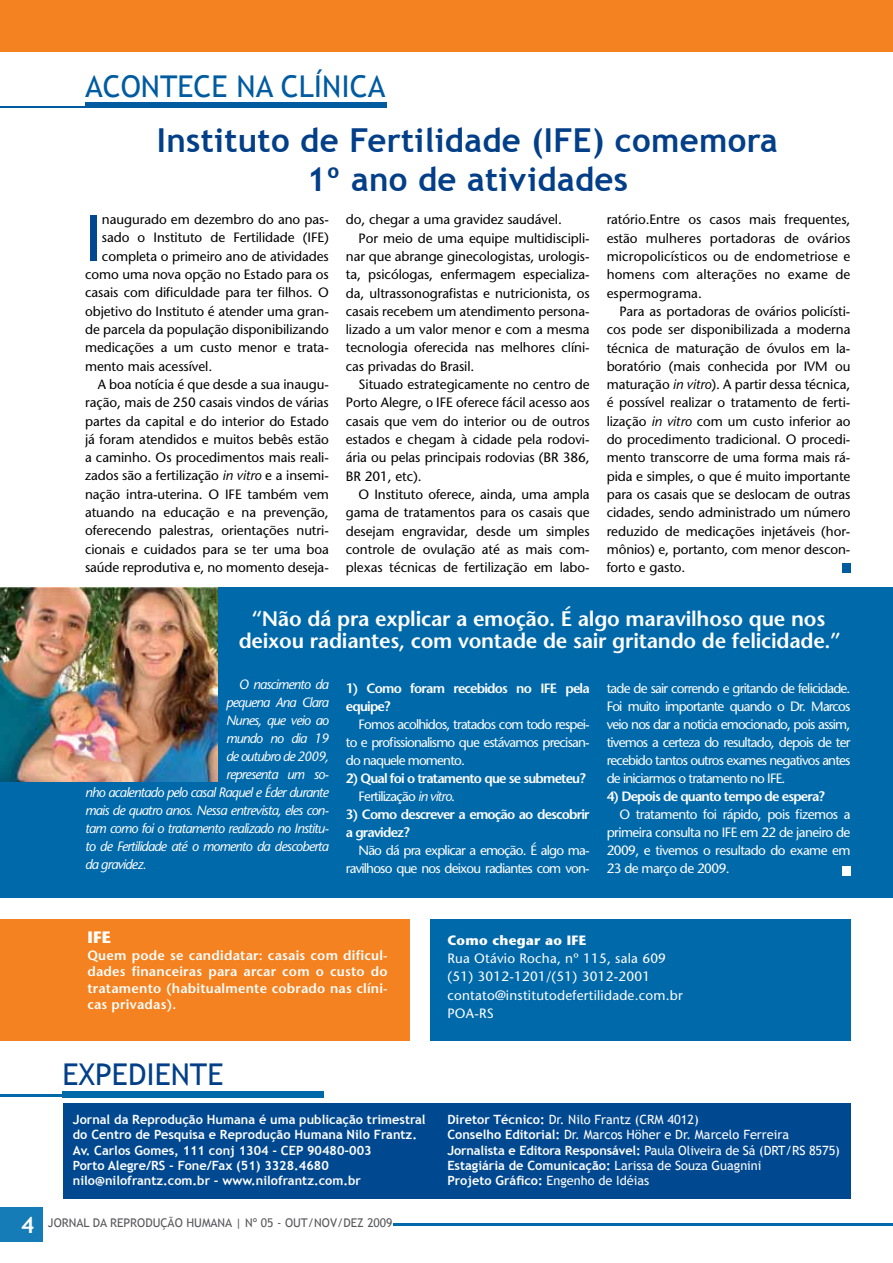
<style>
.page{position:relative;width:893px;height:1263px;background:#fff}
.page>*{position:absolute;margin:0;border:0;box-sizing:border-box;transform-origin:0 0}
.t1{font:65.1px "Stone Sans";color:#004990}
.t2{font:700 33px/39px "Trebuchet MS";letter-spacing:.01em;color:#023f88;text-align:center}
.t3{font:30px "Trebuchet MS";color:#005ba0}
.t4{font:30px "Trebuchet MS";color:#023f88}
.t5{font:600 21px/22.5px "Stone Sans";letter-spacing:-.01em;color:#fff;text-align:center}
.t6{font:700 16.5px "Stone Sans";color:#fff}
.t7{font:13.5px/18.3px "Stone Sans";letter-spacing:-.005em;color:#000;text-align:justify}
.t8{font:13.5px/18px "Stone Sans";letter-spacing:-.06em;color:#fff;text-align:justify}
.t9{font:600 13.5px/16.5px "Stone Sans";letter-spacing:-.06em;color:#fff}
.t10{font:italic 13.5px "Stone Sans";letter-spacing:-.06em;color:#fff}
.t11{font:13.5px/18.3px "Stone Sans";letter-spacing:.02em;color:#fff}
.t12{font:700 13.5px "Stone Sans";letter-spacing:.02em;color:#fff}
.t13{font:12.75px/15.3px "Trebuchet MS";color:#fff}
.t14{font:700 12.75px/15.3px "Trebuchet MS";color:#fff}
.t15{font:12px "Trebuchet MS";color:#58595b}
.s1{font-style:italic}
.s2{font-weight:400}
.s3{font-weight:400;font-style:italic}
.s4{font-weight:700}
.s5{font-weight:700;font-size:22.5px;color:#fff}
</style>
<div class="page">
<div style="left:0;top:1208px;width:43px;height:34px;background:#157cb7"></div>
<hr style="left:393px;top:1223px;width:500px;height:3px;background:#0069aa">
<div style="left:63px;top:1103px;width:787px;height:96px;background:#004990"></div>
<div style="left:0;top:587px;width:893px;height:311px;background:#0069aa"></div>
<div style="left:0;top:919px;width:410px;height:121px;background:#f58220"></div>
<div style="left:430px;top:919px;width:420px;height:121px;background:#0069aa"></div>
<div style="left:62px;top:1091px;width:262px;height:6px;background:#0069aa"></div>
<hr style="left:0;top:1094px;width:306px;height:2px;background:#0069aa">
<div style="left:842px;top:563px;width:8px;height:10px;background:#005ba0"></div>
<div style="left:85px;top:102px;width:302px;height:6px;background:#005ba0"></div>
<hr style="left:0;top:106px;width:342px;height:2px;background:#005ba0">
<div style="left:0;top:0;width:893px;height:51px;background:#f58220"></div>
<img style="left:0;top:587px;width:218px;height:195px">
<div style="left:842px;top:866px;width:8px;height:10px;background:#fff"></div>
<h3 class="t3" style="left:85px;top:69px;width:302px">ACONTECE NA CLÍNICA</h3>
<h2 class="t2" style="left:157px;top:121px;width:622px">Instituto de Fertilidade (IFE) comemora<br>1º ano de atividades</h2>
<h1 class="t1" style="left:85px;top:199px;width:19px">I</h1>
<p class="t7" style="left:102px;top:210px;width:228px">naugurado em dezembro do ano pas-</p>
<p class="t7" style="left:102px;top:229px;width:228px">sado o Instituto de Fertilidade (IFE)</p>
<p class="t7" style="left:102px;top:247px;width:228px">completa o primeiro ano de atividades</p>
<p class="t7" style="left:85px;top:265px;width:245px">como uma nova opção no Estado para os</p>
<p class="t7" style="left:85px;top:284px;width:245px">casais com dificuldade para ter filhos. O</p>
<p class="t7" style="left:85px;top:302px;width:245px">objetivo do Instituto é atender uma gran-</p>
<p class="t7" style="left:85px;top:320px;width:245px">de parcela da população disponibilizando</p>
<p class="t7" style="left:85px;top:338px;width:245px">medicações a um custo menor e trata-</p>
<p class="t7" style="left:85px;top:357px;width:129px">mento mais acessível.</p>
<p class="t7" style="left:98px;top:375px;width:233px">A boa notícia é que desde a sua inaugu-</p>
<p class="t7" style="left:85px;top:393px;width:245px">ração, mais de 250 casais vindos de várias</p>
<p class="t7" style="left:85px;top:412px;width:245px">partes da capital e do interior do Estado</p>
<p class="t7" style="left:85px;top:430px;width:245px">já foram atendidos e muitos bebês estão</p>
<p class="t7" style="left:85px;top:448px;width:245px">a caminho. Os procedimentos mais reali-</p>
<p class="t7" style="left:85px;top:467px;width:245px">zados são a fertilização <span class="s1">in vitro</span> e a insemi-</p>
<p class="t7" style="left:85px;top:485px;width:245px">nação intra-uterina. O IFE também vem</p>
<p class="t7" style="left:85px;top:503px;width:245px">atuando na educação e na prevenção,</p>
<p class="t7" style="left:85px;top:522px;width:245px">oferecendo palestras, orientações nutri-</p>
<p class="t7" style="left:85px;top:540px;width:245px">cionais e cuidados para se ter uma boa</p>
<p class="t7" style="left:85px;top:558px;width:245px">saúde reprodutiva e, no momento deseja-</p>
<p class="t7" style="left:346px;top:210px;width:218px">do, chegar a uma gravidez saudável.</p>
<p class="t7" style="left:359px;top:229px;width:233px">Por meio de uma equipe multidiscipli-</p>
<p class="t7" style="left:346px;top:247px;width:245px">nar que abrange ginecologistas, urologis-</p>
<p class="t7" style="left:346px;top:265px;width:245px">ta, psicólogas, enfermagem especializa-</p>
<p class="t7" style="left:346px;top:284px;width:245px">da, ultrassonografistas e nutricionista, os</p>
<p class="t7" style="left:346px;top:302px;width:245px">casais recebem um atendimento persona-</p>
<p class="t7" style="left:346px;top:320px;width:245px">lizado a um valor menor e com a mesma</p>
<p class="t7" style="left:346px;top:339px;width:245px">tecnologia oferecida nas melhores clíni-</p>
<p class="t7" style="left:346px;top:357px;width:130px">cas privadas do Brasil.</p>
<p class="t7" style="left:359px;top:375px;width:233px">Situado estrategicamente no centro de</p>
<p class="t7" style="left:346px;top:393px;width:245px">Porto Alegre, o IFE oferece fácil acesso aos</p>
<p class="t7" style="left:346px;top:412px;width:245px">casais que vem do interior ou de outros</p>
<p class="t7" style="left:346px;top:430px;width:245px">estados e chegam à cidade pela rodovi-</p>
<p class="t7" style="left:346px;top:448px;width:245px">ária ou pelas principais rodovias (BR 386,</p>
<p class="t7" style="left:346px;top:467px;width:77px">BR 201, etc).</p>
<p class="t7" style="left:359px;top:485px;width:233px">O Instituto oferece, ainda, uma ampla</p>
<p class="t7" style="left:346px;top:503px;width:245px">gama de tratamentos para os casais que</p>
<p class="t7" style="left:346px;top:522px;width:245px">desejam engravidar, desde um simples</p>
<p class="t7" style="left:346px;top:540px;width:245px">controle de ovulação até as mais com-</p>
<p class="t7" style="left:346px;top:558px;width:245px">plexas técnicas de fertilização em labo-</p>
<p class="t7" style="left:607px;top:211px;width:245px">ratório.Entre os casos mais frequentes, estão mulheres portadoras de ovários micropolicísticos ou de endometriose e homens com alterações no exame de espermograma.</p>
<p class="t7" style="left:607px;top:302px;width:245px;text-indent:13px">Para as portadoras de ovários policísti&shy;cos pode ser disponibilizada a moderna técnica de maturação de óvulos em la&shy;boratório (mais conhecida por IVM ou maturação <span class="s1">in vitro</span>). A partir dessa técnica, é possível realizar o tratamento de ferti&shy;lização <span class="s1">in vitro</span> com um custo inferior ao do procedimento tradicional. O procedi&shy;mento transcorre de uma forma mais rá&shy;pida e simples, o que é muito importante para os casais que se deslocam de outras cidades, sendo administrado um número reduzido de medicações injetáveis (hor&shy;mônios) e, portanto, com menor descon&shy;forto e gasto.</p>
<h3 class="t5" style="left:239px;top:607px;width:604px">“Não dá pra explicar a emoção. É algo maravilhoso que nos deixou radiantes, com vontade de sair gritando de felicidade.”</h3>
<p class="t9" style="left:346px;top:679px;width:245px;line-height:18px">1) Como foram recebidos no IFE pela equipe?</p>
<p class="t8" style="left:346px;top:715px;width:245px;text-indent:13px">Fomos acolhidos, tratados com todo respei&shy;to e profissionalismo que estávamos precisan&shy;do naquele momento.</p>
<p class="t9" style="left:359px;top:769px;width:229px;line-height:18px;text-indent:-13px">2) Qual foi o tratamento que se submeteu?<br><span class="s2">Fertilização</span> <span class="s3">in vitro</span><span class="s2">.</span></p>
<p class="t9" style="left:346px;top:805px;width:245px;line-height:18px">3) Como descrever a emoção ao descobrir a gravidez?</p>
<p class="t8" style="left:346px;top:841px;width:245px;text-align:right">Não dá pra explicar a emoção. É algo ma&shy;ravilhoso que nos deixou radiantes com von-</p>
<p class="t10" style="left:239px;top:677px;width:92px">O nascimento da</p>
<p class="t10" style="left:226px;top:695px;width:104px">pequena Ana Clara</p>
<p class="t10" style="left:226px;top:713px;width:104px">Nunes, que veio ao</p>
<p class="t10" style="left:226px;top:731px;width:104px">mundo no dia 19</p>
<p class="t10" style="left:226px;top:749px;width:104px">de outubro de 2009,</p>
<p class="t10" style="left:226px;top:767px;width:104px">representa um so-</p>
<p class="t10" style="left:85px;top:785px;width:245px">nho acalentado pelo casal Raquel e Éder durante</p>
<p class="t10" style="left:85px;top:803px;width:245px">mais de quatro anos. Nessa entrevista, eles con-</p>
<p class="t10" style="left:85px;top:821px;width:245px">tam como foi o tratamento realizado no Institu-</p>
<p class="t10" style="left:85px;top:839px;width:245px">to de Fertilidade até o momento da descoberta</p>
<p class="t10" style="left:85px;top:857px;width:63px">da gravidez.</p>
<p class="t8" style="left:607px;top:680px;width:245px">tade de sair correndo e gritando de felicidade.<br>Foi muito importante quando o Dr. Marcos veio nos dar a noticia emocionado, pois assim, tivemos a certeza do resultado, depois de ter recebido tantos outros exames negativos antes de iniciarmos o tratamento no IFE.</p>
<p class="t9" style="left:607px;top:788px;width:220px">4) Depois de quanto tempo de espera?</p>
<p class="t8" style="left:607px;top:806px;width:245px;text-indent:13px">O tratamento foi rápido, pois fizemos a primeira consulta no IFE em 22 de janeiro de 2009, e tivemos o resultado do exame em 23 de março de 2009.</p>
<p class="t6" style="left:87px;top:928px;width:25px">IFE</p>
<p class="t9" style="left:87px;top:947px;width:302px;text-align:justify">Quem pode se candidatar: casais com dificul&shy;dades financeiras para arcar com o custo do tratamento (habitualmente cobrado nas clíni&shy;cas privadas).</p>
<p class="t12" style="left:447px;top:932px;width:140px">Como chegar ao IFE</p>
<p class="t11" style="left:447px;top:949px;width:237px">Rua Otávio Rocha, nº 115, sala 609 (51) 3012-1201/(51) 3012-2001 contato@institutodefertilidade.com.br<br>POA-RS</p>
<h3 class="t4" style="left:62px;top:1057px;width:163px">EXPEDIENTE</h3>
<p class="t14" style="left:73px;top:1112px;width:354px">Jornal da Reprodução Humana é uma publicação trimestral do Centro de Pesquisa e Reprodução Humana Nilo Frantz.<br>Av. Carlos Gomes, 111 conj 1304 - CEP 90480-003<br>Porto Alegre/RS - Fone/Fax (51) 3328.4680 nilo@nilofrantz.com.br - www.nilofrantz.com.br</p>
<p class="t13" style="left:447px;top:1112px;width:394px"><span class="s4">Diretor Técnico:</span> Dr. Nilo Frantz (CRM 4012)<br><span class="s4">Conselho Editorial:</span> Dr. Marcos Höher e Dr. Marcelo Ferreira <span class="s4">Jornalista e Editora Responsável:</span> Paula Oliveira de Sá (DRT/RS 8575)<br><span class="s4">Estagiária de Comunicação:</span> Larissa de Souza Guagnini<br><span class="s4">Projeto Gráfico:</span> Engenho de Idéias</p>
<p class="t15" style="left:21px;top:1215px;width:373px"><span class="s5">4</span> JORNAL DA REPRODUÇÃO HUMANA | Nº 05 - OUT/NOV/DEZ 2009</p>
</div>
